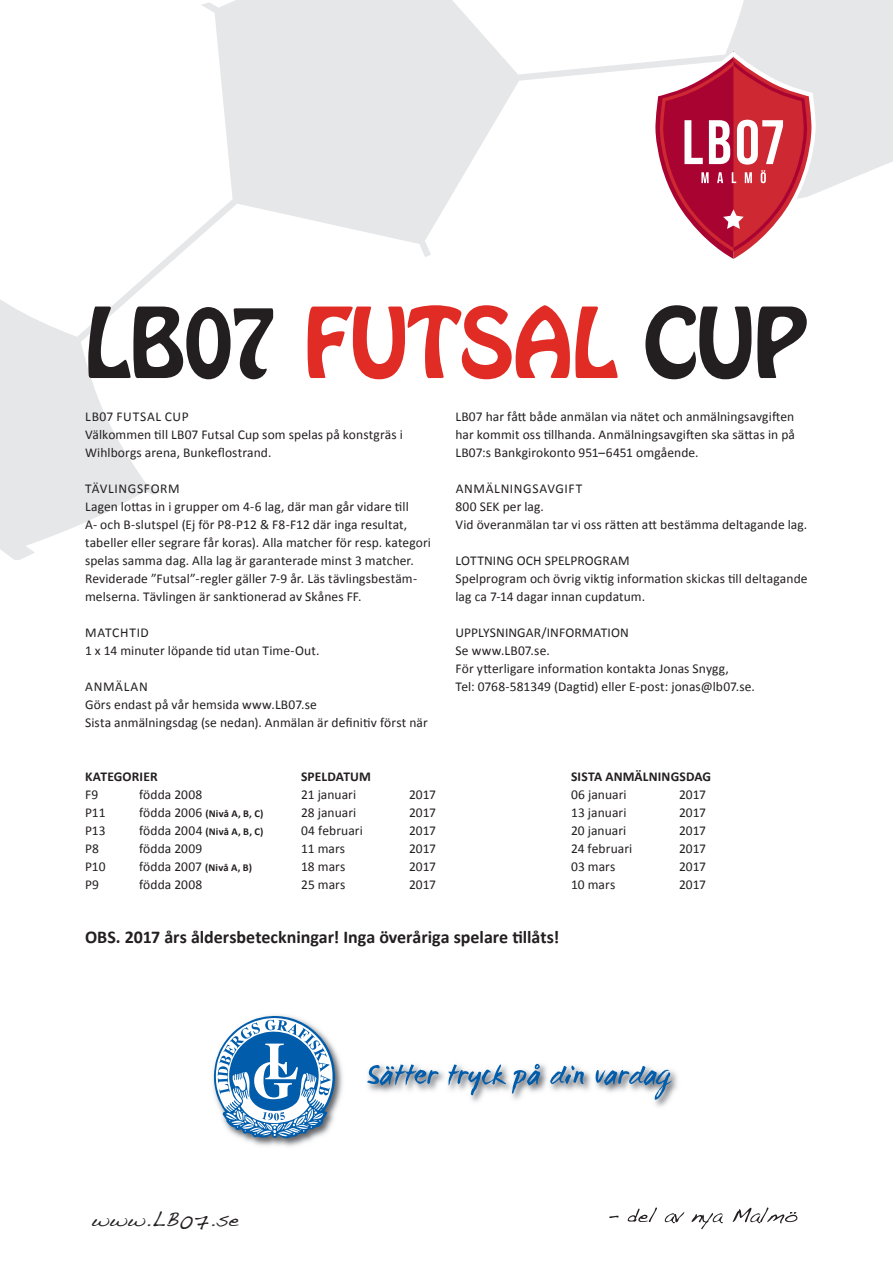
<style>
.page{position:relative;width:893px;height:1263px;background:#fff}
.page>*{position:absolute;margin:0;border:0;box-sizing:border-box;transform-origin:0 0}
.Brödtext__normal{font:85.95px "Hobo Std";letter-spacing:-.025em;color:#231f20}
.Brödtext__normal-2{font:21px "Handwriting D";letter-spacing:.01em;color:#231f20}
.Brödtext__normal-3{font:700 18px "Calibri";color:#231f20}
.Brödtext__normal-4{font:13.5px/18px "Calibri";letter-spacing:.005em;color:#231f20}
.Mellanrubrik{font:13.5px "Calibri";letter-spacing:.05em;color:#231f20}
.Brödtext__normal-5{font:700 13.5px "Calibri";letter-spacing:.01em;color:#231f20}
.Brödtext__normal-6{font:700 10.5px "Calibri";letter-spacing:.02em;color:#231f20}
.s1{color:#e12c26}
.s2{font-weight:400;font-size:13.5px}
.s3{font-weight:700;font-size:10.5px}
</style>
<div class="page">
<svg style="left:0;top:0;width:893px;height:560px"></svg>
<svg style="left:609px;top:1207px;width:188px;height:22px"></svg>
<svg style="left:651px;top:51px;width:165px;height:213px"></svg>
<img style="left:368px;top:1063px;width:310px;height:44px">
<svg style="left:367px;top:1064px;width:72px;height:21px"></svg>
<svg style="left:448px;top:1064px;width:58px;height:31px"></svg>
<svg style="left:512px;top:1064px;width:28px;height:29px"></svg>
<svg style="left:550px;top:1065px;width:34px;height:19px"></svg>
<svg style="left:596px;top:1066px;width:76px;height:34px"></svg>
<img style="left:241px;top:1050px;width:102px;height:97px">
<svg style="left:213px;top:1015px;width:122px;height:123px"></svg>
<p class="Brödtext__normal" style="left:84px;top:283px;width:724px">LB07 <span class="s1">FUTSAL</span> CUP</p>
<p class="Mellanrubrik" style="left:85px;top:407px;width:105px">LB07 FUTSAL CUP</p>
<p class="Brödtext__normal-4" style="left:85px;top:425px;width:319px">Välkommen till LB07 Futsal Cup som spelas på konstgräs i<br>Wihlborgs arena, Bunkeflostrand.</p>
<p class="Mellanrubrik" style="left:85px;top:479px;width:96px">TÄVLINGSFORM</p>
<p class="Brödtext__normal-4" style="left:85px;top:497px;width:347px">Lagen lottas in i grupper om 4-6 lag, där man går vidare till<br>A- och B-slutspel (Ej för P8-P12 &amp; F8-F12 där inga resultat, tabeller eller segrare får koras). Alla matcher för resp. kategori spelas samma dag. Alla lag är garanterade minst 3 matcher.<br>Reviderade ”Futsal”-regler gäller 7-9 år. Läs tävlingsbestäm&shy;melserna. Tävlingen är sanktionerad av Skånes FF.</p>
<p class="Mellanrubrik" style="left:85px;top:623px;width:65px">MATCHTID</p>
<p class="Brödtext__normal-4" style="left:85px;top:641px;width:236px">1 x 14 minuter löpande tid utan Time-Out.</p>
<p class="Mellanrubrik" style="left:85px;top:677px;width:64px">ANMÄLAN</p>
<p class="Brödtext__normal-4" style="left:85px;top:695px;width:233px">Görs endast på vår hemsida www.LB07.se</p>
<p class="Brödtext__normal-4" style="left:85px;top:713px;width:344px">Sista anmälningsdag (se nedan). Anmälan är definitiv först när</p>
<p class="Brödtext__normal-4" style="left:455px;top:407px;width:341px;text-align:justify">LB07 har fått både anmälan via nätet och anmälningsavgiften har kommit oss tillhanda. Anmälningsavgiften ska sättas in på LB07:s Bankgirokonto 951–6451 omgående.</p>
<p class="Mellanrubrik" style="left:456px;top:479px;width:128px">ANMÄLNINGSAVGIFT</p>
<p class="Brödtext__normal-4" style="left:455px;top:497px;width:90px">800 SEK per lag.</p>
<p class="Brödtext__normal-4" style="left:455px;top:515px;width:353px">Vid överanmälan tar vi oss rätten att bestämma deltagande lag.</p>
<p class="Brödtext__normal-4" style="left:455px;top:551px;width:176px">LOTTNING OCH SPELPROGRAM</p>
<p class="Brödtext__normal-4" style="left:455px;top:569px;width:354px">Spelprogram och övrig viktig information skickas till deltagande lag ca 7-14 dagar innan cupdatum.</p>
<p class="Brödtext__normal-4" style="left:455px;top:623px;width:175px">UPPLYSNINGAR/INFORMATION</p>
<p class="Brödtext__normal-4" style="left:455px;top:641px;width:96px">Se www.LB07.se.</p>
<p class="Brödtext__normal-4" style="left:455px;top:659px;width:301px">För ytterligare information kontakta Jonas Snygg,<br>Tel: 0768-581349 (Dagtid) eller E-post: jonas@lb07.se.</p>
<p class="Brödtext__normal-5" style="left:85px;top:766px;width:74px">KATEGORIER</p>
<p class="Brödtext__normal-5" style="left:301px;top:766px;width:71px">SPELDATUM</p>
<p class="Brödtext__normal-5" style="left:571px;top:766px;width:142px">SISTA ANMÄLNINGSDAG</p>
<p class="Brödtext__normal-4" style="left:85px;top:785px;width:15px">F9</p>
<p class="Brödtext__normal-4" style="left:139px;top:785px;width:65px">födda 2008</p>
<p class="Brödtext__normal-4" style="left:301px;top:785px;width:57px">21 januari</p>
<p class="Brödtext__normal-4" style="left:409px;top:785px;width:28px">2017</p>
<p class="Brödtext__normal-4" style="left:571px;top:785px;width:57px">06 januari</p>
<p class="Brödtext__normal-4" style="left:679px;top:785px;width:28px">2017</p>
<p class="Brödtext__normal-4" style="left:85px;top:803px;width:22px">P11</p>
<p class="Brödtext__normal-6" style="left:139px;top:806px;width:126px"><span class="s2">födda 2006</span> (Nivå A, B, C)</p>
<p class="Brödtext__normal-4" style="left:301px;top:803px;width:57px">28 januari</p>
<p class="Brödtext__normal-4" style="left:409px;top:803px;width:28px">2017</p>
<p class="Brödtext__normal-4" style="left:571px;top:803px;width:57px">13 januari</p>
<p class="Brödtext__normal-4" style="left:679px;top:803px;width:28px">2017</p>
<p class="Brödtext__normal-4" style="left:85px;top:821px;width:22px">P13</p>
<p class="Brödtext__normal-6" style="left:139px;top:824px;width:126px"><span class="s2">födda 2004</span> (Nivå A, B, C)</p>
<p class="Brödtext__normal-4" style="left:301px;top:821px;width:63px">04 februari</p>
<p class="Brödtext__normal-4" style="left:409px;top:821px;width:28px">2017</p>
<p class="Brödtext__normal-4" style="left:571px;top:821px;width:57px">20 januari</p>
<p class="Brödtext__normal-4" style="left:679px;top:821px;width:28px">2017</p>
<p class="Brödtext__normal-4" style="left:85px;top:839px;width:15px">P8</p>
<p class="Brödtext__normal-4" style="left:139px;top:839px;width:65px">födda 2009</p>
<p class="Brödtext__normal-4" style="left:301px;top:839px;width:46px">11 mars</p>
<p class="Brödtext__normal-4" style="left:409px;top:839px;width:28px">2017</p>
<p class="Brödtext__normal-4" style="left:571px;top:839px;width:63px">24 februari</p>
<p class="Brödtext__normal-4" style="left:679px;top:839px;width:28px">2017</p>
<p class="Brödtext__normal-4" style="left:85px;top:857px;width:22px">P10</p>
<p class="Brödtext__normal-4" style="left:139px;top:857px;width:114px">födda 2007 <span class="s3">(Nivå A, B)</span></p>
<p class="Brödtext__normal-4" style="left:301px;top:857px;width:46px">18 mars</p>
<p class="Brödtext__normal-4" style="left:409px;top:857px;width:28px">2017</p>
<p class="Brödtext__normal-4" style="left:571px;top:857px;width:46px">03 mars</p>
<p class="Brödtext__normal-4" style="left:679px;top:857px;width:28px">2017</p>
<p class="Brödtext__normal-4" style="left:85px;top:875px;width:16px">P9</p>
<p class="Brödtext__normal-4" style="left:139px;top:875px;width:65px">födda 2008</p>
<p class="Brödtext__normal-4" style="left:301px;top:875px;width:46px">25 mars</p>
<p class="Brödtext__normal-4" style="left:409px;top:875px;width:28px">2017</p>
<p class="Brödtext__normal-4" style="left:571px;top:875px;width:46px">10 mars</p>
<p class="Brödtext__normal-4" style="left:679px;top:875px;width:28px">2017</p>
<p class="Brödtext__normal-3" style="left:85px;top:924px;width:476px">OBS. 2017 års åldersbeteckningar! Inga överåriga spelare tillåts!</p>
<p class="Brödtext__normal-2" style="left:92px;top:1204px;width:149px">www.LB07.se</p>
</div>
